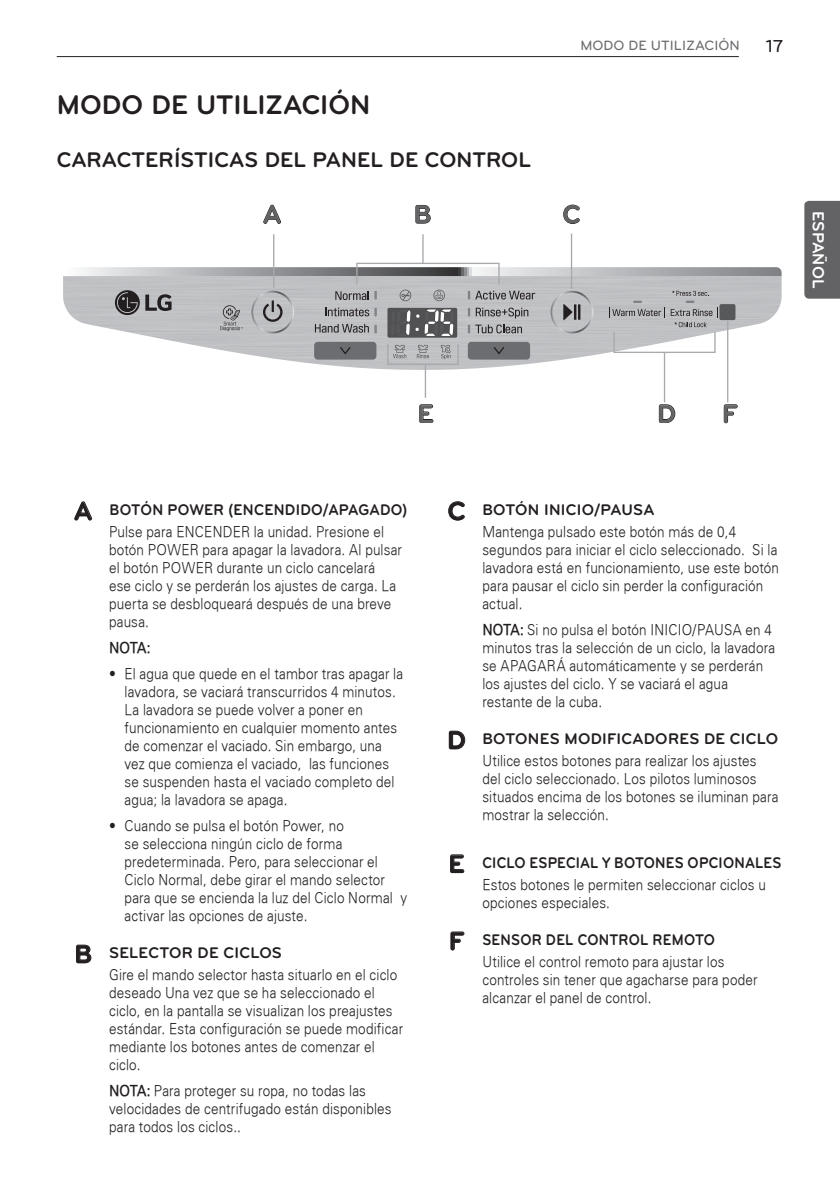
<style>
.page{position:relative;width:840px;height:1191px;background:#fff}
.page>*{position:absolute;margin:0;border:0;box-sizing:border-box;transform-origin:0 0}
.Main_Title{font:700 28px "Bryant LG";color:#231f20}
.Main_Title-2{font:700 26.6px "Bryant LG";color:#231f20}
.Main_Title-3{font:700 26.6px "Bryant LG";color:#636366}
.Mid-Title{font:700 22px "Bryant LG";color:#231f20}
.t1{font:500 18px "Bryant LG";color:#231f20}
.t2{font:700 16.8px "Bryant LG";color:#fff}
.Subtitle2{font:700 16px "Bryant LG";letter-spacing:.015em;color:#231f20}
.Subtitle2-2{font:700 16px "Bryant LG";letter-spacing:.015em;color:#231f20;scale:.9 1}
.Subtitle2-3{font:700 16px "Bryant LG";letter-spacing:.015em;color:#231f20;scale:.94 1}
.Body_Text_-_LG_Style{font:300 15px/18px "Univers";letter-spacing:.01em;color:#231f20;scale:.9 1}
.Body_Text_-_LG_Style-2{font:300 15px "Univers";color:#231f20;scale:.9 1}
.t3{font:500 14px "Bryant LG";color:#6c6d70}
.s1{font-style:inherit}
</style>
<div class="page">
<div style="left:804px;top:201px;width:35px;height:98px;background:#636366"></div>
<hr style="left:57px;top:56px;width:681px;height:1px;background:#231f20">
<svg style="left:75px;top:501px;width:17px;height:19px"></svg>
<svg style="left:76px;top:945px;width:15px;height:18px"></svg>
<svg style="left:448px;top:501px;width:16px;height:19px"></svg>
<svg style="left:449px;top:731px;width:16px;height:18px"></svg>
<svg style="left:450px;top:854px;width:14px;height:19px"></svg>
<svg style="left:450px;top:931px;width:14px;height:19px"></svg>
<img style="left:63px;top:276px;width:718px;height:94px">
<div style="left:387px;top:308px;width:70px;height:30px;background:#515153;border-radius:2px"></div>
<svg style="left:406px;top:309px;width:47px;height:27px"></svg>
<svg style="left:374px;top:325px;width:2px;height:8px"></svg>
<svg style="left:374px;top:291px;width:2px;height:8px"></svg>
<svg style="left:393px;top:345px;width:13px;height:13px"></svg>
<svg style="left:416px;top:345px;width:13px;height:13px"></svg>
<svg style="left:440px;top:345px;width:11px;height:14px"></svg>
<svg style="left:399px;top:290px;width:12px;height:11px"></svg>
<svg style="left:433px;top:290px;width:12px;height:11px"></svg>
<div style="left:719px;top:304px;width:16px;height:16px;background:#57585a;border-radius:2px"></div>
<div style="left:314px;top:342px;width:62px;height:17px;background:#6c6d70;border-radius:4px"></div>
<div style="left:467px;top:342px;width:62px;height:17px;background:#6c6d70;border-radius:4px"></div>
<svg style="left:251px;top:291px;width:43px;height:42px;background:#afafb2"></svg>
<svg style="left:550px;top:291px;width:43px;height:42px;background:#adaeb0"></svg>
<svg style="left:340px;top:347px;width:10px;height:7px"></svg>
<svg style="left:493px;top:347px;width:11px;height:7px"></svg>
<svg style="left:335px;top:291px;width:33px;height:9px"></svg>
<svg style="left:325px;top:308px;width:51px;height:8px"></svg>
<svg style="left:315px;top:324px;width:53px;height:9px"></svg>
<svg style="left:467px;top:291px;width:68px;height:8px"></svg>
<svg style="left:467px;top:324px;width:54px;height:9px"></svg>
<svg style="left:220px;top:305px;width:23px;height:26px"></svg>
<svg style="left:670px;top:291px;width:47px;height:36px;background:#acadaf"></svg>
<svg style="left:608px;top:301px;width:56px;height:17px"></svg>
<svg style="left:115px;top:290px;width:56px;height:25px"></svg>
<svg style="left:467px;top:307px;width:61px;height:11px"></svg>
<svg style="left:80px;top:234px;width:701px;height:42px"></svg>
<hr style="left:273px;top:234px;width:1px;height:53px;background:#a8a9ad">
<div style="left:613px;top:331px;width:102px;height:22px;border:1px solid #a8a9ad"></div>
<hr style="left:663px;top:352px;width:1px;height:50px;background:#a8a9ad">
<div style="left:387px;top:343px;width:71px;height:22px;border:1px solid #a8a9ad"></div>
<hr style="left:424px;top:364px;width:2px;height:34px;background:#a8a9ad">
<svg style="left:263px;top:205px;width:18px;height:19px"></svg>
<svg style="left:415px;top:205px;width:15px;height:18px"></svg>
<svg style="left:563px;top:205px;width:16px;height:19px"></svg>
<svg style="left:658px;top:404px;width:16px;height:19px"></svg>
<svg style="left:419px;top:404px;width:14px;height:19px"></svg>
<hr style="left:570px;top:234px;width:2px;height:55px;background:#a8a9ad">
<div style="left:356px;top:263px;width:143px;height:22px;border:1px solid #a8a9ad"></div>
<hr style="left:726px;top:321px;width:2px;height:81px;background:#a8a9ad">
<svg style="left:723px;top:404px;width:14px;height:19px"></svg>
<p class="Main_Title" style="left:57px;top:87px;width:315px">MODO DE UTILIZACIÓN</p>
<p class="Mid-Title" style="left:57px;top:146px;width:475px">CARACTERÍSTICAS DEL PANEL DE CONTROL</p>
<p class="t3" style="left:580px;top:37px;width:161px">MODO DE UTILIZACIÓN</p>
<p class="Main_Title-3" style="left:263px;top:198px;width:20px">A</p>
<p class="Main_Title-3" style="left:413px;top:198px;width:19px">B</p>
<p class="Main_Title-3" style="left:562px;top:198px;width:19px">C</p>
<p class="t1" style="left:765px;top:35px;width:19px">17</p>
<p class="t2" style="left:828px;top:211px;width:78px;rotate:90deg">ESPAÑOL</p>
<p class="Main_Title-3" style="left:417px;top:397px;width:18px">E</p>
<p class="Main_Title-3" style="left:657px;top:397px;width:20px">D</p>
<p class="Main_Title-3" style="left:721px;top:397px;width:17px">F</p>
<p class="Main_Title-2" style="left:74px;top:494px;width:20px">A</p>
<p class="Subtitle2-3" style="left:110px;top:499px;width:318px">BOTÓN POWER (ENCENDIDO/APAGADO)</p>
<p class="Body_Text_-_LG_Style" style="left:109px;top:522px;width:327px">Pulse para ENCENDER la unidad. Presione el botón POWER para apagar la lavadora. Al pulsar el botón POWER durante un ciclo cancelará<br>ese ciclo y se perderán los ajustes de carga. La puerta se desbloqueará después de una breve pausa.</p>
<p class="Body_Text_-_LG_Style-2" style="left:109px;top:638px;width:47px">NOTA:</p>
<p class="Body_Text_-_LG_Style" style="left:124px;top:664px;width:311px;text-indent:-15px">• El agua que quede en el tambor tras apagar la lavadora, se vaciará transcurridos 4 minutos.<br>La lavadora se puede volver a poner en funcionamiento en cualquier momento antes de comenzar el vaciado. Sin embargo, una vez que comienza el vaciado, las funciones se suspenden hasta el vaciado completo del agua; la lavadora se apaga.</p>
<p class="Body_Text_-_LG_Style" style="left:124px;top:816px;width:315px;text-indent:-15px">• Cuando se pulsa el botón Power, no<br>se selecciona ningún ciclo de forma predeterminada. Pero, para seleccionar el Ciclo Normal, debe girar el mando selector para que se encienda la luz del Ciclo Normal y activar las opciones de ajuste.</p>
<p class="Main_Title-2" style="left:74px;top:937px;width:19px">B</p>
<p class="Subtitle2" style="left:109px;top:942px;width:174px">SELECTOR DE CICLOS</p>
<p class="Body_Text_-_LG_Style" style="left:109px;top:965px;width:328px">Gire el mando selector hasta situarlo en el ciclo deseado Una vez que se ha seleccionado el ciclo, en la pantalla se visualizan los preajustes estándar. Esta configuración se puede modificar mediante los botones antes de comenzar el ciclo.</p>
<p class="Body_Text_-_LG_Style" style="left:109px;top:1081px;width:315px"><span class="s1">NOTA:</span> Para proteger su ropa, no todas las velocidades de centrifugado están disponibles para todos los ciclos..</p>
<p class="Main_Title-2" style="left:447px;top:494px;width:19px">C</p>
<p class="Subtitle2" style="left:482px;top:499px;width:173px">BOTÓN INICIO/PAUSA</p>
<p class="Body_Text_-_LG_Style" style="left:482px;top:522px;width:331px">Mantenga pulsado este botón más de 0,4 segundos para iniciar el ciclo seleccionado. Si la lavadora está en funcionamiento, use este botón para pausar el ciclo sin perder la configuración actual.</p>
<p class="Body_Text_-_LG_Style" style="left:482px;top:620px;width:327px"><span class="s1">NOTA:</span> Si no pulsa el botón INICIO/PAUSA en 4 minutos tras la selección de un ciclo, la lavadora se APAGARÁ automáticamente y se perderán los ajustes del ciclo. Y se vaciará el agua restante de la cuba.</p>
<p class="Main_Title-2" style="left:447px;top:723px;width:20px">D</p>
<p class="Subtitle2" style="left:482px;top:729px;width:297px">BOTONES MODIFICADORES DE CICLO</p>
<p class="Body_Text_-_LG_Style" style="left:482px;top:751px;width:330px">Utilice estos botones para realizar los ajustes del ciclo seleccionado. Los pilotos luminosos situados encima de los botones se iluminan para mostrar la selección.</p>
<p class="Main_Title-2" style="left:448px;top:847px;width:18px">E</p>
<p class="Subtitle2-2" style="left:482px;top:852px;width:333px">CICLO ESPECIAL Y BOTONES OPCIONALES</p>
<p class="Body_Text_-_LG_Style" style="left:482px;top:875px;width:316px">Estos botones le permiten seleccionar ciclos u opciones especiales.</p>
<p class="Main_Title-2" style="left:448px;top:924px;width:17px">F</p>
<p class="Subtitle2-2" style="left:482px;top:929px;width:260px">SENSOR DEL CONTROL REMOTO</p>
<p class="Body_Text_-_LG_Style" style="left:482px;top:952px;width:307px">Utilice el control remoto para ajustar los controles sin tener que agacharse para poder alcanzar el panel de control.</p>
</div>
